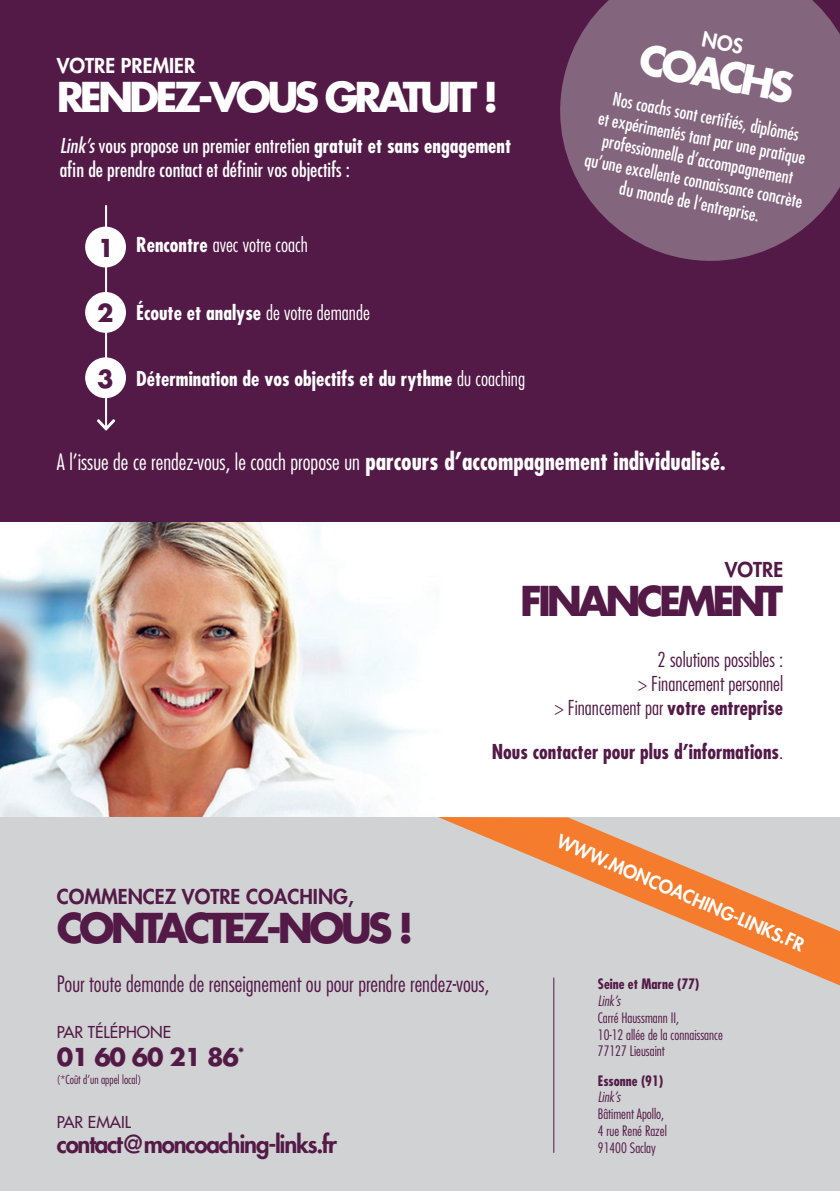
<style>
.page{position:relative;width:840px;height:1191px;background:#fff}
.page>*{position:absolute;margin:0;border:0;box-sizing:border-box;transform-origin:0 0}
.t1{font:700 40px "Futura Std";letter-spacing:-.1em;color:#531a47}
.t2{font:700 40px "Futura Std";letter-spacing:-.1em;color:#fff}
.t3{font:800 24px "Futura Std";letter-spacing:-.05em;color:#531a47}
.t4{font:700 24px "Futura Std";letter-spacing:-.05em;color:#531a47}
.t5{font:300 condensed 22px "Futura Std";color:#fff}
.t6{font:300 condensed 22px "Futura Std";color:#531a47}
.t7{font:condensed 20px/24px "Futura Std";color:#fff}
.t8{font:700 condensed 20px "Futura Std";color:#fff}
.t9{font:300 condensed 20px/24px "Futura Std";color:#531a47;text-align:right}
.t10{font:700 condensed 20px "Futura Std";color:#531a47}
.t11{font:800 20px "Futura Std";color:#531a47}
.t12{font:300 condensed 20px "Futura Std";color:#fff}
.t13{font:800 20px "Futura Std";color:#fff}
.t14{font:condensed 18px/21.6px "Futura Std";color:#fff;text-align:center}
.t15{font:800 18px "Futura Std";color:#fff}
.t16{font:500 16px "Futura Std";color:#531a47}
.t17{font:300 condensed 14px/16.8px "Futura Std";color:#531a47}
.t18{font:700 condensed 14px "Futura Std";color:#531a47}
.t19{font:italic 300 condensed 14px "Futura Std";color:#531a47}
.t20{font:300 condensed 12px "Futura Std";color:#531a47}
.s1{font-style:italic}
.s2{font-weight:700}
.s3{font-weight:300}
.s4{font-weight:700;font-size:24px}
</style>
<div class="page">
<img style="left:0;top:522px;width:438px;height:295px">
<div style="left:0;top:0;width:839px;height:522px;background:#531a47"></div>
<div style="left:0;top:817px;width:839px;height:374px;background:#d1d2d4"></div>
<hr style="left:105px;top:205px;width:2px;height:222px;background:#fff">
<div style="left:85px;top:227px;width:41px;height:40px;background:#fff;border-radius:50%"></div>
<div style="left:85px;top:292px;width:41px;height:41px;background:#fff;border-radius:50%"></div>
<div style="left:85px;top:357px;width:41px;height:41px;background:#fff;border-radius:50%"></div>
<svg style="left:560px;top:0;width:279px;height:261px;background:#7d5a76"></svg>
<svg style="left:97px;top:419px;width:18px;height:11px"></svg>
<svg style="left:438px;top:817px;width:401px;height:168px"></svg>
<hr style="left:553px;top:977px;width:1px;height:175px;background:#531a47">
<svg style="left:701px;top:31px;width:42px;height:23px"></svg>
<p class="t13" style="left:57px;top:53px;width:140px">VOTRE PREMIER</p>
<h1 class="t2" style="left:57px;top:71px;width:443px">RENDEZ-VOUS GRATUIT !</h1>
<p class="t7" style="left:60px;top:134px;width:453px"><span class="s1">Link’s</span> vous propose un premier entretien <span class="s2">gratuit et sans engagement </span>afin de prendre contact et définir vos objectifs :</p>
<h2 class="t4" style="left:98px;top:232px;width:18px">1</h2>
<p class="t12" style="left:136px;top:233px;width:173px"><span class="s2">Rencontre</span> avec votre coach</p>
<h2 class="t4" style="left:97px;top:297px;width:18px">2</h2>
<p class="t8" style="left:136px;top:300px;width:235px">Écoute et analyse <span class="s3">de votre demande</span></p>
<h2 class="t4" style="left:97px;top:363px;width:18px">3</h2>
<p class="t8" style="left:136px;top:366px;width:390px">Détermination de vos objectifs et du rythme <span class="s3">du coaching</span></p>
<h1 class="t2" style="left:644px;top:33px;width:158px;rotate:11deg">COACHS</h1>
<p class="t14" style="left:599px;top:85px;width:223px;rotate:11deg">Nos coachs sont certifi és, diplômés<br>et expérimentés tant par une pratique professionnelle d’accompagnement qu’une excellente connaissance concrète du monde de l’entreprise.</p>
<p class="t5" style="left:57px;top:449px;width:670px">A l’issue de ce rendez-vous, le coach propose un <span class="s4">parcours d’accompagnement individualisé</span><span class="s2">.</span></p>
<p class="t11" style="left:724px;top:557px;width:60px">VOTRE</p>
<h1 class="t1" style="left:520px;top:574px;width:264px">FINANCEMENT</h1>
<p class="t11" style="left:57px;top:884px;width:298px">COMMENCEZ VOTRE COACHING,</p>
<h1 class="t1" style="left:57px;top:901px;width:358px">CONTACTEZ-NOUS !</h1>
<p class="t9" style="left:554px;top:648px;width:230px">2 solutions possibles :<br>&gt; Financement personnel<br>&gt; Financement par <span class="s2">votre entreprise</span></p>
<p class="t10" style="left:491px;top:739px;width:293px">Nous contacter pour plus d’informations<span class="s3">.</span></p>
<p class="t15" style="left:562px;top:830px;width:268px;rotate:23deg">WWW.MONCOACHING-LINKS.FR</p>
<p class="t6" style="left:57px;top:971px;width:434px">Pour toute demande de renseignement ou pour prendre rendez-vous,</p>
<p class="t16" style="left:57px;top:1022px;width:116px">PAR TÉLÉPHONE</p>
<h2 class="t4" style="left:57px;top:1040px;width:189px">01 60 60 21 86<sup>*</sup></h2>
<p class="t20" style="left:57px;top:1072px;width:86px">(*Coût d’un appel local)</p>
<p class="t16" style="left:57px;top:1112px;width:76px">PAR EMAIL</p>
<h2 class="t3" style="left:57px;top:1128px;width:281px">contact@moncoaching-links.fr</h2>
<p class="t18" style="left:597px;top:975px;width:103px">Seine et Marne (77)</p>
<p class="t19" style="left:597px;top:992px;width:24px">Link’s</p>
<p class="t17" style="left:597px;top:1009px;width:126px">Carré Haussmann II,<br>10-12 allée de la connaissance<br>77127 Lieusaint</p>
<p class="t18" style="left:597px;top:1071px;width:67px">Essonne (91)</p>
<p class="t19" style="left:597px;top:1089px;width:24px">Link’s</p>
<p class="t17" style="left:597px;top:1105px;width:70px">Bâtiment Apollo,<br>4 rue René Razel<br>91400 Saclay</p>
</div>
